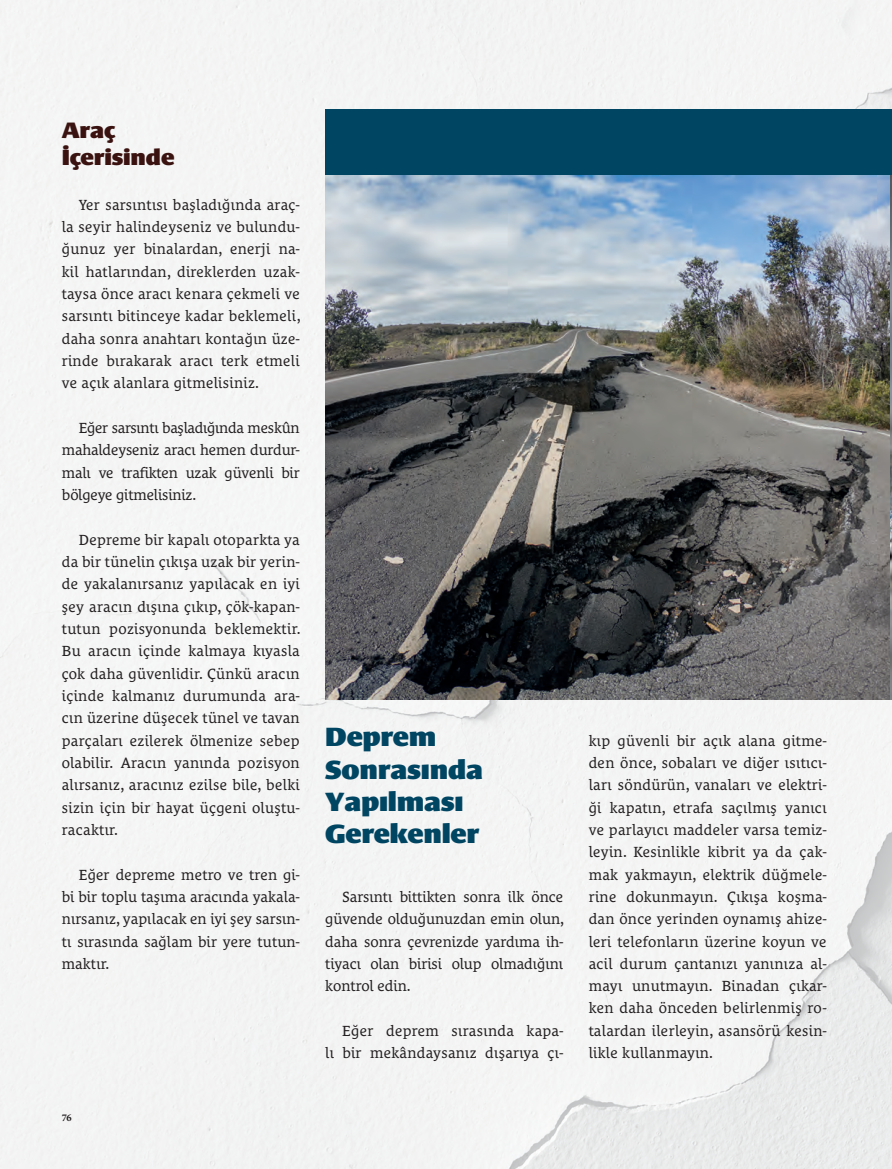
<style>
.page{position:relative;width:892px;height:1169px;background:#fff}
.page>*{position:absolute;margin:0;border:0;box-sizing:border-box;transform-origin:0 0}
.t1{font:900 27px/32.4px "Le Monde Sans Pro";letter-spacing:-.01em;color:#004562}
.t2{font:900 22.5px/27px "Le Monde Sans Pro";letter-spacing:-.01em;color:#3a1310}
.t3{font:15px/22.4px "Le Monde Courrier Pro";letter-spacing:.01em;color:#231f20;text-align:justify}
.t4{font:700 10.35px "Minion Pro";color:#231f20}
</style>
<div class="page">
<div style="left:0;top:0;width:892px;height:1168px;background:#f4f4f4"></div>
<img style="left:325px;top:175px;width:567px;height:524px">
<div style="left:325px;top:110px;width:567px;height:65px;background:#004562"></div>
<h2 class="t2" style="left:62px;top:115px;width:114px">Araç<br>İçerisinde</h2>
<p class="t3" style="left:62px;top:191px;width:240px;text-indent:17px">Yer sarsıntısı başladığında araç&shy;la seyir halindeyseniz ve bulundu&shy;ğunuz yer binalardan, enerji na&shy;kil hatlarından, direklerden uzak&shy;taysa önce aracı kenara çekmeli ve sarsıntı bitinceye kadar beklemeli, daha sonra anahtarı kontağın üze&shy;rinde bırakarak aracı terk etmeli ve açık alanlara gitmelisiniz.</p>
<p class="t3" style="left:62px;top:415px;width:239px;text-indent:17px">Eğer sarsıntı başladığında meskûn mahaldeyseniz aracı hemen durdur&shy;malı ve trafikten uzak güvenli bir bölgeye gitmelisiniz.</p>
<p class="t3" style="left:62px;top:526px;width:240px;text-indent:17px">Depreme bir kapalı otoparkta ya da bir tünelin çıkışa uzak bir yerin&shy;de yakalanırsanız yapılacak en iyi şey aracın dışına çıkıp, çök-kapan&shy;tutun pozisyonunda beklemektir.<br>Bu aracın içinde kalmaya kıyasla çok daha güvenlidir. Çünkü aracın içinde kalmanız durumunda ara&shy;cın üzerine düşecek tünel ve tavan parçaları ezilerek ölmenize sebep olabilir. Aracın yanında pozisyon alırsanız, aracınız ezilse bile, belki sizin için bir hayat üçgeni oluştu&shy;racaktır.</p>
<p class="t3" style="left:62px;top:861px;width:239px;text-indent:17px">Eğer depreme metro ve tren gi&shy;bi bir toplu taşıma aracında yakala&shy;nırsanız, yapılacak en iyi şey sarsın&shy;tı sırasında sağlam bir yere tutun&shy;maktır.</p>
<p class="t4" style="left:62px;top:1110px;width:11px">76</p>
<h1 class="t1" style="left:325px;top:718px;width:160px">Deprem<br>Sonrasında<br>Yapılması<br>Gerekenler</h1>
<p class="t3" style="left:325px;top:883px;width:240px;text-indent:17px">Sarsıntı bittikten sonra ilk önce güvende olduğunuzdan emin olun, daha sonra çevrenizde yardıma ih&shy;tiyacı olan birisi olup olmadığını kontrol edin.</p>
<p class="t3" style="left:325px;top:1017px;width:239px;text-align:right">Eğer deprem sırasında kapa-<br>lı bir mekândaysanız dışarıya çı-</p>
<p class="t3" style="left:589px;top:727px;width:239px">kıp güvenli bir açık alana gitme&shy;den önce, sobaları ve diğer ısıtıcı&shy;ları söndürün, vanaları ve elektri&shy;ği kapatın, etrafa saçılmış yanıcı ve parlayıcı maddeler varsa temiz&shy;leyin. Kesinlikle kibrit ya da çak&shy;mak yakmayın, elektrik düğmele&shy;rine dokunmayın. Çıkışa koşma&shy;dan önce yerinden oynamış ahize&shy;leri telefonların üzerine koyun ve acil durum çantanızı yanınıza al&shy;mayı unutmayın. Binadan çıkar&shy;ken daha önceden belirlenmiş ro&shy;talardan ilerleyin, asansörü kesin&shy;likle kullanmayın.</p>
</div>
